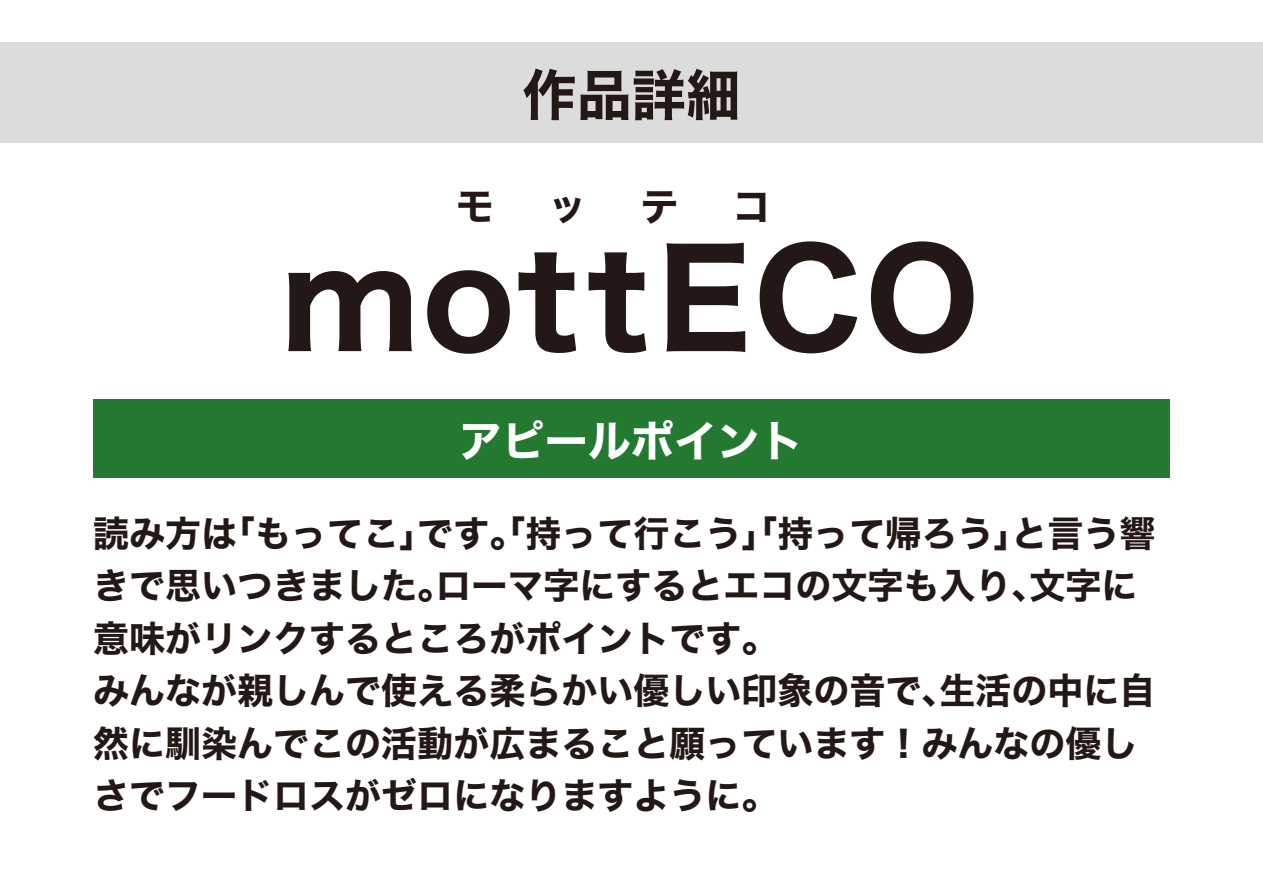
<style>
.page{position:relative;width:1263px;height:893px;background:#fff}
.page>*{position:absolute;margin:0;border:0;box-sizing:border-box;transform-origin:0 0}
.t1{font:132.15px "Hiragino Sans W7";letter-spacing:.025em;color:#231815}
.t2{font:54.6px "Hiragino Sans W7";color:#231815}
.t3{font:43.05px "Hiragino Sans W7";color:#fff}
.t4{font:38.4px "Hiragino Sans W7";color:#231815}
.t5{font:36px/52.5px "Hiragino Sans W7";color:#231815}
</style>
<div class="page">
<div style="left:0;top:43px;width:1263px;height:100px;background:#dcdcdc"></div>
<div style="left:93px;top:399px;width:1077px;height:79px;background:#247931"></div>
<h2 class="t2" style="left:522px;top:52px;width:220px">作品詳細</h2>
<p class="t4" style="left:456px;top:176px;width:317px">モ　ッ　テ　コ</p>
<h1 class="t1" style="left:281px;top:195px;width:700px">mottECO</h1>
<p class="t3" style="left:459px;top:408px;width:346px">アピールポイント</p>
<p class="t5" style="left:93px;top:508px;width:1064px">読み方は「もってこ」です。「持って行こう」「持って帰ろう」と言う響きで思いつきました。ローマ字にするとエコの文字も入り、文字に意味がリンクするところがポイントです。<br>みんなが親しんで使える柔らかい優しい印象の音で、生活の中に自然に馴染んでこの活動が広まること願っています！みんなの優しさでフードロスがゼロになりますように。</p>
</div>
